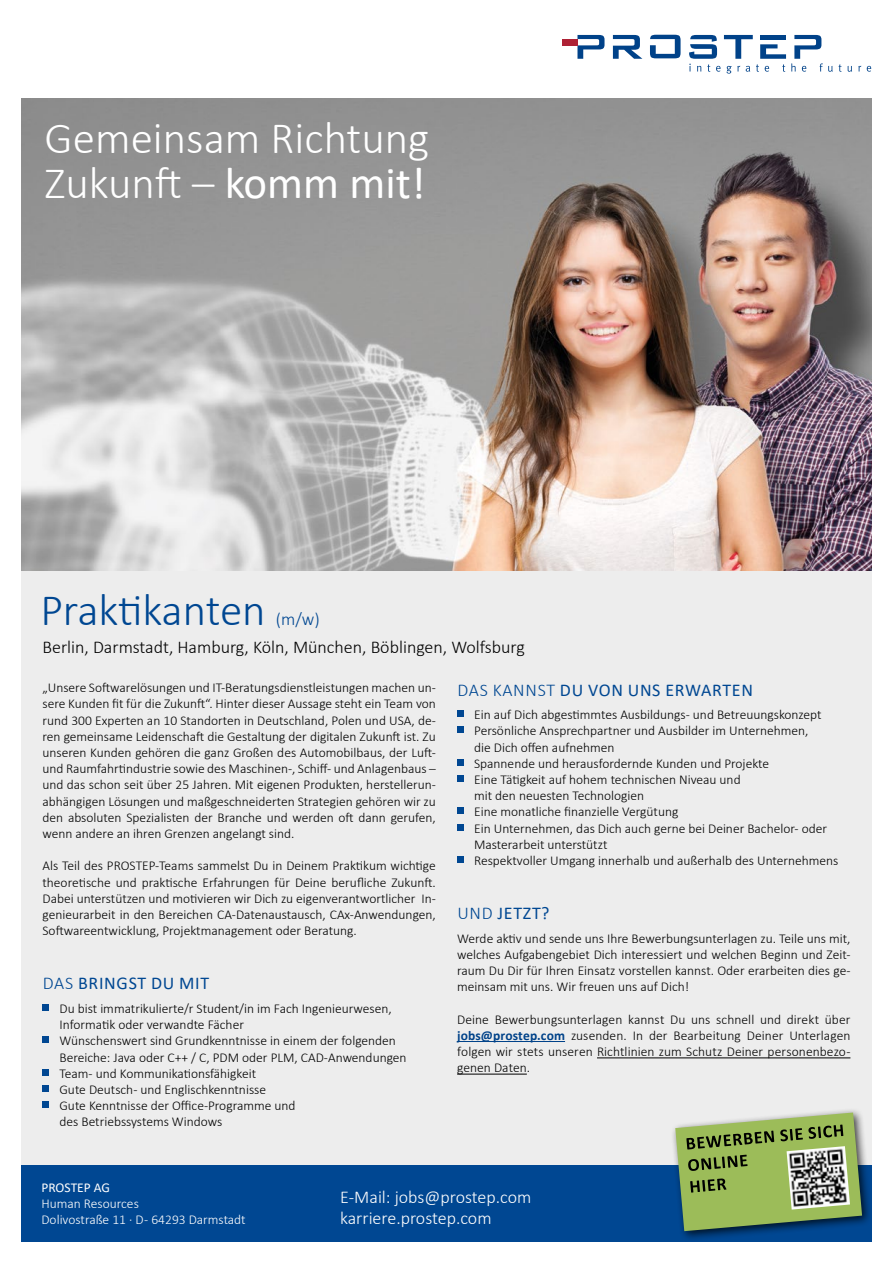
<style>
.page{position:relative;width:893px;height:1263px;background:#fff}
.page>*{position:absolute;margin:0;border:0;box-sizing:border-box;transform-origin:0 0}
.t1{font:300 45px/45px "Calibri";color:#fff}
.t2{font:300 45px "Calibri";letter-spacing:-.01em;color:#004792}
.t3{font:300 18px "Calibri";color:#000}
.t4{font:18px "Calibri";letter-spacing:.04em;color:#004792}
.t5{font:300 18px/21.6px "Calibri";color:#fff}
.t6{font:300 18px "Calibri";color:#004792}
.t7{font:300 13.5px/16.2px "Calibri";color:#000;text-align:justify}
.t8{font:300 13.5px/16.2px "Calibri";color:#fff}
.t9{font:13.5px "Calibri";color:#fff}
.s1{font-weight:400}
.s2{font-weight:300}
.s3{font-weight:700;color:#004289}
</style>
<div class="page">
<div style="left:21px;top:494px;width:851px;height:712px;background:#ededed"></div>
<div style="left:21px;top:1165px;width:851px;height:77px;background:#004792"></div>
<div style="left:671px;top:1108px;width:202px;height:134px;background:#000;opacity:.75"></div>
<svg style="left:675px;top:1112px;width:187px;height:119px;background:#89a169"></svg>
<svg style="left:650px;top:35px;width:31px;height:23px"></svg>
<svg style="left:577px;top:35px;width:27px;height:24px"></svg>
<svg style="left:613px;top:35px;width:29px;height:24px"></svg>
<div style="left:562px;top:39px;width:15px;height:6px;background:#ae2135"></div>
<svg style="left:839px;top:64px;width:3px;height:8px"></svg>
<svg style="left:848px;top:66px;width:4px;height:6px"></svg>
<svg style="left:858px;top:66px;width:3px;height:6px"></svg>
<svg style="left:867px;top:66px;width:4px;height:6px"></svg>
<svg style="left:689px;top:35px;width:144px;height:39px"></svg>
<hr style="left:760px;top:35px;width:26px;height:4px;background:#004289">
<div style="left:43px;top:1004px;width:6px;height:7px;background:#004792"></div>
<div style="left:43px;top:1036px;width:6px;height:7px;background:#004792"></div>
<svg style="left:43px;top:1069px;width:6px;height:6px"></svg>
<div style="left:43px;top:1085px;width:6px;height:7px;background:#004792"></div>
<div style="left:43px;top:1101px;width:6px;height:7px;background:#004792"></div>
<hr style="left:457px;top:1041px;width:108px;height:1px;background:#004289">
<hr style="left:597px;top:1057px;width:253px;height:1px;background:#000">
<hr style="left:457px;top:1074px;width:70px;height:1px;background:#000">
<div style="left:457px;top:710px;width:7px;height:7px;background:#004792"></div>
<div style="left:457px;top:726px;width:7px;height:7px;background:#004792"></div>
<div style="left:457px;top:759px;width:7px;height:7px;background:#004792"></div>
<div style="left:457px;top:775px;width:7px;height:7px;background:#004792"></div>
<div style="left:457px;top:807px;width:7px;height:7px;background:#004792"></div>
<div style="left:457px;top:824px;width:7px;height:6px;background:#004792"></div>
<div style="left:457px;top:856px;width:7px;height:7px;background:#004792"></div>
<img style="left:21px;top:98px;width:851px;height:472px">
<h1 class="t1" style="left:45px;top:115px;width:386px">Gemeinsam Richtung<br>Zukunft – <span class="s1">komm mit!</span></h1>
<h1 class="t2" style="left:40px;top:582px;width:227px">Praktikanten</h1>
<h2 class="t6" style="left:276px;top:608px;width:46px">(m/w)</h2>
<h2 class="t3" style="left:43px;top:636px;width:484px">Berlin, Darmstadt, Hamburg, Köln, München, Böblingen, Wolfsburg</h2>
<p class="t7" style="left:43px;top:679px;width:395px">„Unsere Softwarelösungen und IT-Beratungsdienstleistungen machen un&shy;sere Kunden fit für die Zukunft“. Hinter dieser Aussage steht ein Team von rund 300 Experten an 10 Standorten in Deutschland, Polen und USA, de&shy;ren gemeinsame Leidenschaft die Gestaltung der digitalen Zukunft ist. Zu unseren Kunden gehören die ganz Großen des Automobilbaus, der Luft&shy;und Raumfahrtindustrie sowie des Maschinen-, Schiff- und Anlagenbaus – und das schon seit über 25 Jahren. Mit eigenen Produkten, herstellerun&shy;abhängigen Lösungen und maßgeschneiderten Strategien gehören wir zu den absoluten Spezialisten der Branche und werden oft dann gerufen, wenn andere an ihren Grenzen angelangt sind.</p>
<p class="t7" style="left:43px;top:858px;width:395px">Als Teil des PROSTEP-Teams sammelst Du in Deinem Praktikum wichtige theoretische und praktische Erfahrungen für Deine berufliche Zukunft.<br>Dabei unterstützen und motivieren wir Dich zu eigenverantwortlicher In&shy;genieurarbeit in den Bereichen CA-Datenaustausch, CAx-Anwendungen, Softwareentwicklung, Projektmanagement oder Beratung.</p>
<h2 class="t4" style="left:43px;top:971px;width:168px"><span class="s2">DAS</span> BRINGST DU MIT</h2>
<p class="t7" style="left:60px;top:1000px;width:349px;text-align:left">Du bist immatrikulierte/r Student/in im Fach Ingenieurwesen, Informatik oder verwandte Fächer<br>Wünschenswert sind Grundkenntnisse in einem der folgenden Bereiche: Java oder C++ / C, PDM oder PLM, CAD-Anwendungen Team- und Kommunikationsfähigkeit<br>Gute Deutsch- und Englischkenntnisse<br>Gute Kenntnisse der Office-Programme und<br>des Betriebssystems Windows</p>
<h2 class="t4" style="left:457px;top:677px;width:297px"><span class="s2">DAS KANNST</span> DU VON UNS ERWARTEN</h2>
<p class="t7" style="left:474px;top:706px;width:366px;text-align:left">Ein auf Dich abgestimmtes Ausbildungs- und Betreuungskonzept Persönliche Ansprechpartner und Ausbilder im Unternehmen,<br>die Dich offen aufnehmen<br>Spannende und herausfordernde Kunden und Projekte<br>Eine Tätigkeit auf hohem technischen Niveau und<br>mit den neuesten Technologien<br>Eine monatliche finanzielle Vergütung<br>Ein Unternehmen, das Dich auch gerne bei Deiner Bachelor- oder Masterarbeit unterstützt<br>Respektvoller Umgang innerhalb und außerhalb des Unternehmens</p>
<h2 class="t4" style="left:457px;top:900px;width:94px"><span class="s2">UND</span> JETZT?</h2>
<p class="t7" style="left:457px;top:930px;width:395px">Werde aktiv und sende uns Ihre Bewerbungsunterlagen zu. Teile uns mit, welches Aufgabengebiet Dich interessiert und welchen Beginn und Zeit&shy;raum Du Dir für Ihren Einsatz vorstellen kannst. Oder erarbeiten dies ge&shy;meinsam mit uns. Wir freuen uns auf Dich!</p>
<p class="t7" style="left:457px;top:1011px;width:395px">Deine Bewerbungsunterlagen kannst Du uns schnell und direkt über <span class="s3">jobs@prostep.com</span> zusenden. In der Bearbeitung Deiner Unterlagen folgen wir stets unseren Richtlinien zum Schutz Deiner personenbezo&shy;genen Daten.</p>
<p class="t9" style="left:41px;top:1178px;width:70px">PROSTEP AG</p>
<p class="t8" style="left:41px;top:1195px;width:206px">Human Resources<br>Dolivostraße 11 · D - 64293 Darmstadt</p>
<h2 class="t5" style="left:340px;top:1185px;width:193px">E-Mail: jobs@prostep.com karriere.prostep.com</h2>
</div>
